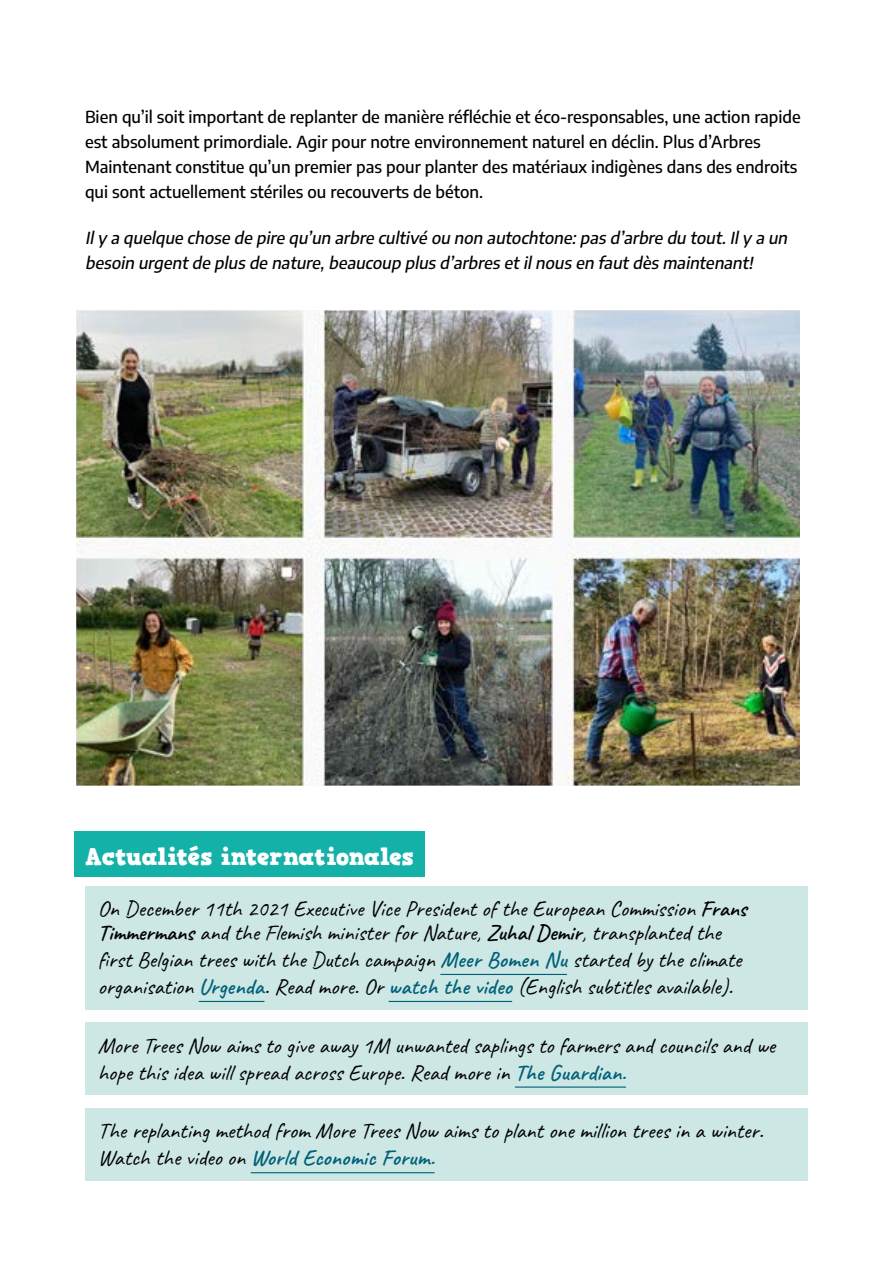
<style>
.page{position:relative;width:893px;height:1263px;background:#fff}
.page>*{position:absolute;margin:0;border:0;box-sizing:border-box;transform-origin:0 0}
.t1{font:24px "HVD Comic Serif Pro";color:#fff}
.t2{font:22.5px/27px "Caveat";color:#000}
.t3{font:100 condensed 16.5px/24.8px "Encode Sans";color:#000}
.t4{font:italic 100 condensed 16.5px/24.8px "Encode Sans";color:#000}
.s1{font-weight:600}
.s2{font-weight:600;color:#006078}
</style>
<div class="page">
<img style="left:77px;top:310px;width:722px;height:475px">
<div style="left:74px;top:831px;width:351px;height:45px;background:#14b1a8"></div>
<div style="left:85px;top:886px;width:723px;height:123px;background:#cce7e4"></div>
<hr style="left:440px;top:974px;width:127px;height:1px;background:#006078">
<hr style="left:199px;top:1001px;width:65px;height:1px;background:#006078">
<hr style="left:389px;top:1001px;width:123px;height:1px;background:#006078">
<div style="left:85px;top:1022px;width:723px;height:73px;background:#cce7e4"></div>
<hr style="left:515px;top:1086px;width:111px;height:2px;background:#006078">
<div style="left:85px;top:1108px;width:723px;height:72px;background:#cce7e4"></div>
<hr style="left:251px;top:1172px;width:184px;height:1px;background:#006078">
<p class="t3" style="left:85px;top:104px;width:717px">Bien qu’il soit important de replanter de manière réfléchie et éco-responsables, une action rapide est absolument primordiale. Agir pour notre environnement naturel en déclin. Plus d’Arbres Maintenant constitue qu’un premier pas pour planter des matériaux indigènes dans des endroits qui sont actuellement stériles ou recouverts de béton.</p>
<p class="t4" style="left:85px;top:225px;width:707px">Ily a quelque chose de pire qu’un arbre cultivé ou non autochtone:pas d’arbre du tout.Ily a un besoin urgentde plus de nature,beaucoup plus d’arbres etilnous en fautdès maintenant!</p>
<p class="t1" style="left:85px;top:838px;width:330px">Actualités internationales</p>
<p class="t2" style="left:98px;top:896px;width:650px;line-height:24px">On December 11th 2021 Executive Vice President of the European Commission <span class="s1">Frans<br>Timmermans</span> and the Flemish minister for Nature, <span class="s1">Zuhal Demir</span>, transplanted the</p>
<p class="t2" style="left:98px;top:946px;width:645px">first Belgian trees with the Dutch campaign <span class="s2">Meer Bomen Nu</span> started by the climate organisation <span class="s2">Urgenda</span>. Read more. Or <span class="s2">watch the video</span> (English subtitles available).</p>
<p class="t2" style="left:98px;top:1032px;width:679px">More Trees Now aims to give away 1M unwanted saplings to farmers and councils and we hope this idea will spread across Europe. Read more in <span class="s2">The Guardian.</span></p>
<p class="t2" style="left:98px;top:1117px;width:667px">The replanting method from More Trees Now aims to plant one million trees in a winter.<br>Watch the video on <span class="s2">World Economic Forum.</span></p>
</div>
